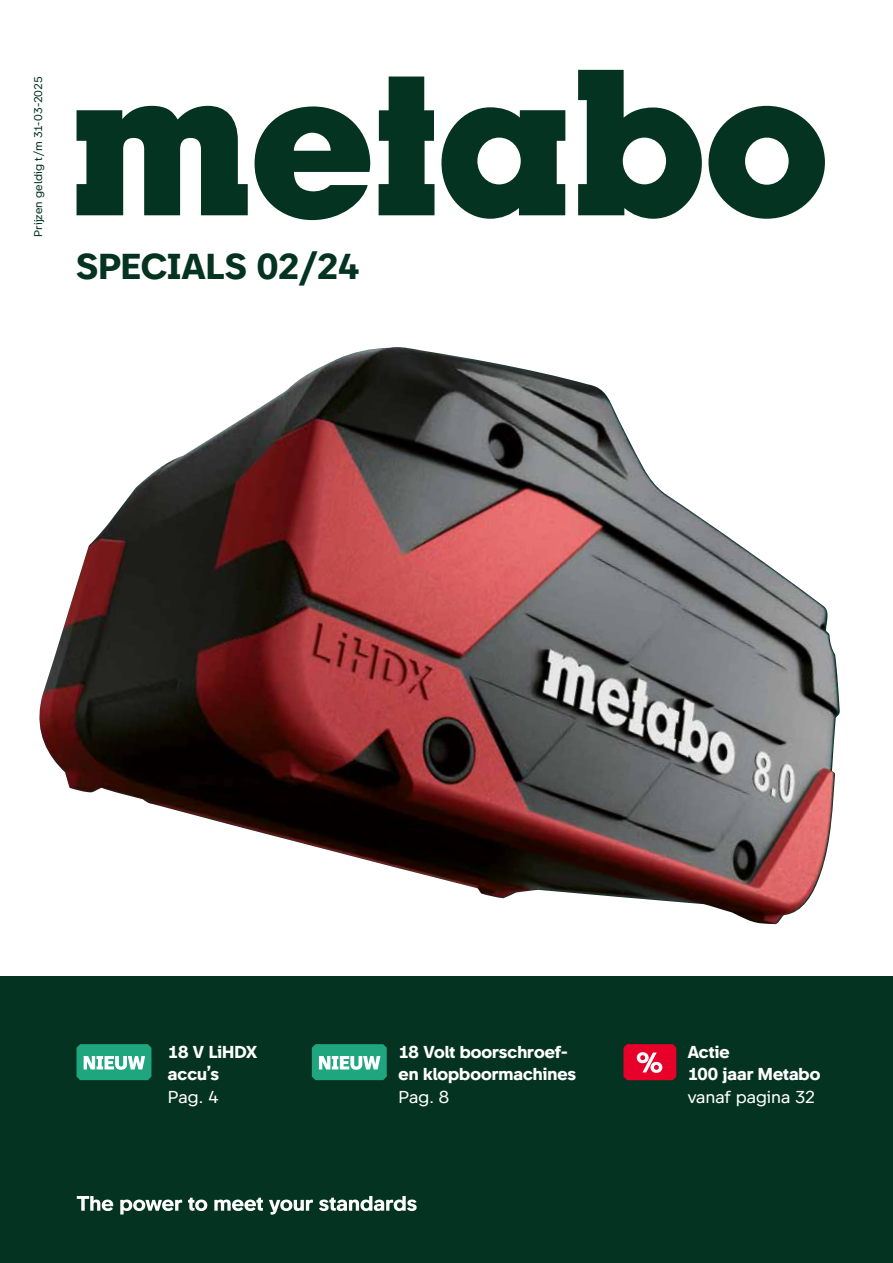
<style>
.page{position:relative;width:893px;height:1263px;background:#fff}
.page>*{position:absolute;margin:0;border:0;box-sizing:border-box;transform-origin:0 0}
.t1{font:700 36px "Metabo Sans";color:#043321}
.t2{font:700 17.25px/22.5px "Metabo Sans";color:#fff}
.t3{font:17.25px "Metabo Sans";letter-spacing:-.01em;color:#fff}
.t4{font:11.25px "Metabo Sans";letter-spacing:.005em;color:#043321}
</style>
<div class="page">
<div style="left:0;top:977px;width:893px;height:286px;background:#043321"></div>
<img style="left:39px;top:347px;width:801px;height:578px">
<svg style="left:623px;top:1044px;width:53px;height:36px;background:#e42144"></svg>
<svg style="left:77px;top:1196px;width:340px;height:18px"></svg>
<svg style="left:708px;top:106px;width:117px;height:113px"></svg>
<svg style="left:77px;top:106px;width:171px;height:109px"></svg>
<svg style="left:379px;top:77px;width:55px;height:138px"></svg>
<svg style="left:441px;top:107px;width:124px;height:112px"></svg>
<svg style="left:578px;top:70px;width:124px;height:149px"></svg>
<svg style="left:255px;top:106px;width:115px;height:114px"></svg>
<svg style="left:77px;top:1044px;width:74px;height:36px;background:#4db797"></svg>
<svg style="left:312px;top:1044px;width:75px;height:36px;background:#4db696"></svg>
<p class="t4" style="left:31px;top:237px;width:162px;rotate:-90deg">Prijzen geldig t/m 31-03-2025</p>
<h1 class="t1" style="left:77px;top:244px;width:285px">SPECIALS 02/24</h1>
<p class="t2" style="left:168px;top:1040px;width:91px">18 V LiHDX accu’s</p>
<p class="t3" style="left:168px;top:1086px;width:52px">Pag. 4</p>
<p class="t2" style="left:398px;top:1040px;width:179px">18 Volt boorschroef&shy;en klopboormachines</p>
<p class="t3" style="left:398px;top:1086px;width:52px">Pag. 8</p>
<p class="t2" style="left:688px;top:1040px;width:134px">Actie<br>100 jaar Metabo</p>
<p class="t3" style="left:688px;top:1086px;width:129px">vanaf pagina 32</p>
</div>
